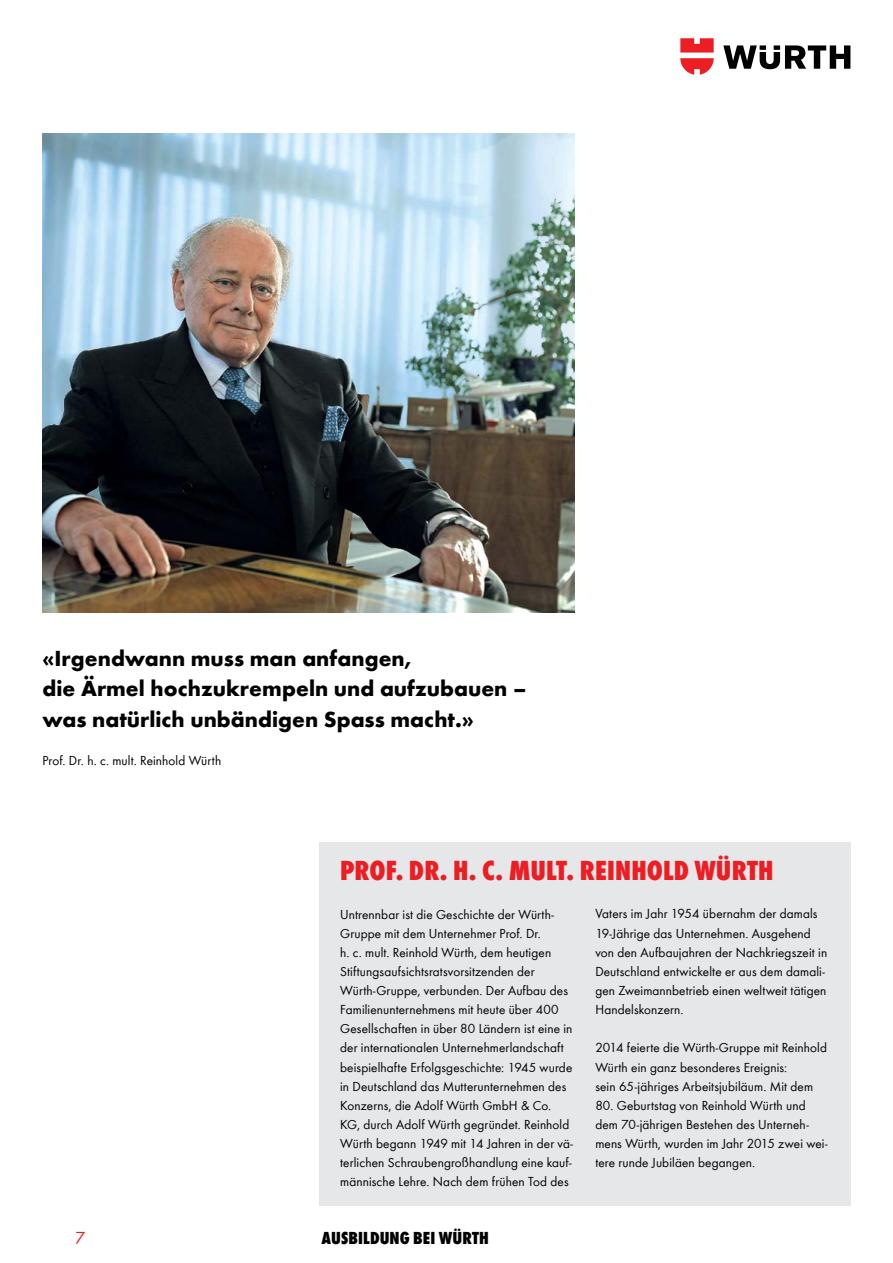
<style>
.page{position:relative;width:893px;height:1263px;background:#fff}
.page>*{position:absolute;margin:0;border:0;box-sizing:border-box;transform-origin:0 0}
.t1{font:800 condensed 28.5px "Wuerth";letter-spacing:.005em;color:#ed1d24}
.t2{font:700 22.5px/30.8px "Wuerth";color:#000}
.t3{font:800 condensed 18px "Wuerth";letter-spacing:.005em;color:#000}
.t4{font:18px "Wuerth";color:#ed1d24}
.t5{font:13.5px/19.2px "Wuerth";letter-spacing:.01em;color:#000}
</style>
<div class="page">
<svg style="left:723px;top:45px;width:127px;height:24px"></svg>
<svg style="left:680px;top:38px;width:34px;height:37px"></svg>
<img style="left:43px;top:134px;width:531px;height:478px">
<div style="left:319px;top:842px;width:531px;height:363px;background:#e6e7e8"></div>
<h2 class="t2" style="left:43px;top:641px;width:485px">«Irgendwann muss man anfangen,<br>die Ärmel hochzukrempeln und aufzubauen – was natürlich unbändigen Spass macht.»</h2>
<p class="t5" style="left:43px;top:751px;width:180px">Prof. Dr. h. c. mult. Reinhold Würth</p>
<h1 class="t1" style="left:340px;top:850px;width:435px">PROF. DR. H. C. MULT. REINHOLD WÜRTH</h1>
<p class="t5" style="left:340px;top:904px;width:234px">Untrennbar ist die Geschichte der Würth-Gruppe mit dem Unternehmer Prof. Dr.<br>h. c. mult. Reinhold Würth, dem heutigen Stiftungsaufsichtsratsvorsitzenden der Würth-Gruppe, verbunden. Der Aufbau des Familienunternehmens mit heute über 400<br>Gesellschaften in über 80 Ländern ist eine in der internationalen Unternehmerlandschaft beispielhafte Erfolgsgeschichte: 1945 wurde in Deutschland das Mutterunternehmen des Konzerns, die Adolf Würth GmbH &amp; Co.<br>KG, durch Adolf Würth gegründet. Reinhold Würth begann 1949 mit 14 Jahren in der vä&shy;terlichen Schraubengroßhandlung eine kauf&shy;männische Lehre. Nach dem frühen Tod des</p>
<p class="t5" style="left:595px;top:904px;width:233px">Vaters im Jahr 1954 übernahm der damals 19-Jährige das Unternehmen. Ausgehend von den Aufbaujahren der Nachkriegszeit in Deutschland entwickelte er aus dem damali&shy;gen Zweimannbetrieb einen weltweit tätigen Handelskonzern.</p>
<p class="t5" style="left:595px;top:1038px;width:233px">2014 feierte die Würth-Gruppe mit Reinhold<br>Würth ein ganz besonderes Ereignis:<br>sein 65-jähriges Arbeitsjubiläum. Mit dem</p>
<p class="t5" style="left:595px;top:1095px;width:234px">80. Geburtstag von Reinhold Würth und dem 70-jährigen Bestehen des Unterneh&shy;mens Würth, wurden im Jahr 2015 zwei wei&shy;tere runde Jubiläen begangen.</p>
<h3 class="t4" style="left:75px;top:1225px;width:11px">7</h3>
<h3 class="t3" style="left:322px;top:1225px;width:169px">AUSBILDUNG BEI WÜRTH</h3>
</div>
